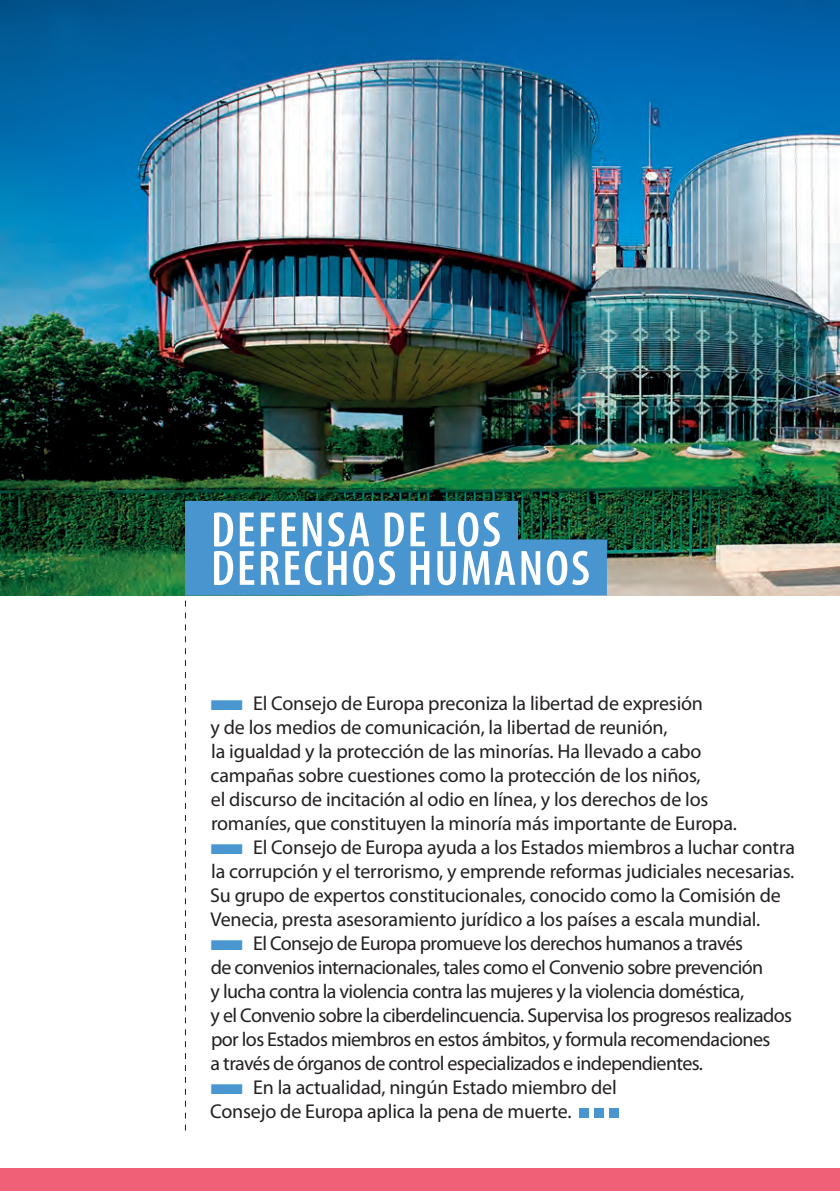
<style>
.page{position:relative;width:840px;height:1191px;background:#fff}
.page>*{position:absolute;margin:0;border:0;box-sizing:border-box;transform-origin:0 0}
.t1{font:600 condensed 50px/38.4px "Myriad Pro";letter-spacing:.045em;color:#fff}
.t2{font:20px/24px "Myriad Pro";letter-spacing:-.01em;color:#231f20}
.t3{font:20px/24px "Myriad Pro";letter-spacing:-.03em;color:#231f20}
.s1{color:#4895d0}
</style>
<div class="page">
<img style="left:0;top:0;width:839px;height:595px">
<div style="left:579px;top:1108px;width:10px;height:9px;background:#4895d0"></div>
<div style="left:593px;top:1108px;width:10px;height:9px;background:#4895d0"></div>
<div style="left:608px;top:1108px;width:10px;height:9px;background:#4895d0"></div>
<div style="left:185px;top:501px;width:332px;height:56px;background:#4895d0"></div>
<div style="left:185px;top:539px;width:421px;height:56px;background:#4895d0"></div>
<svg style="left:185px;top:600px;width:1px;height:530px"></svg>
<div style="left:0;top:1168px;width:839px;height:23px;background:#f06178"></div>
<svg style="left:839px;top:1168px;width:1px;height:23px"></svg>
<h1 class="t1" style="left:211px;top:509px;width:380px">DEFENSA DE LOS<br>DERECHOS HUMANOS</h1>
<p class="t2" style="left:210px;top:690px;width:528px"><span class="s1">■</span> El Consejo de Europa preconiza la libertad de expresión<br>y de los medios de comunicación, la libertad de reunión,<br>la igualdad y la protección de las minorías. Ha llevado a cabo campañas sobre cuestiones como la protección de los niños,<br>el discurso de incitación al odio en línea, y los derechos de los romaníes, que constituyen la minoría más importante de Europa.</p>
<p class="t2" style="left:210px;top:834px;width:586px"><span class="s1">■</span> El Consejo de Europa ayuda a los Estados miembros a luchar contra la corrupción y el terrorismo, y emprende reformas judiciales necesarias.<br>Su grupo de expertos constitucionales, conocido como la Comisión de Venecia, presta asesoramiento jurídico a los países a escala mundial.</p>
<p class="t3" style="left:210px;top:930px;width:583px"><span class="s1">■</span> El Consejo de Europa promueve los derechos humanos a través<br>de convenios internacionales, tales como el Convenio sobre prevención<br>y lucha contra la violencia contra las mujeres y la violencia doméstica,<br>y el Convenio sobre la ciberdelincuencia. Supervisa los progresos realizados por los Estados miembros en estos ámbitos, y formula recomendaciones<br>a través de órganos de control especializados e independientes.</p>
<p class="t2" style="left:210px;top:1074px;width:408px"><span class="s1">■</span> En la actualidad, ningún Estado miembro del<br>Consejo de Europa aplica la pena de muerte.</p>
</div>
